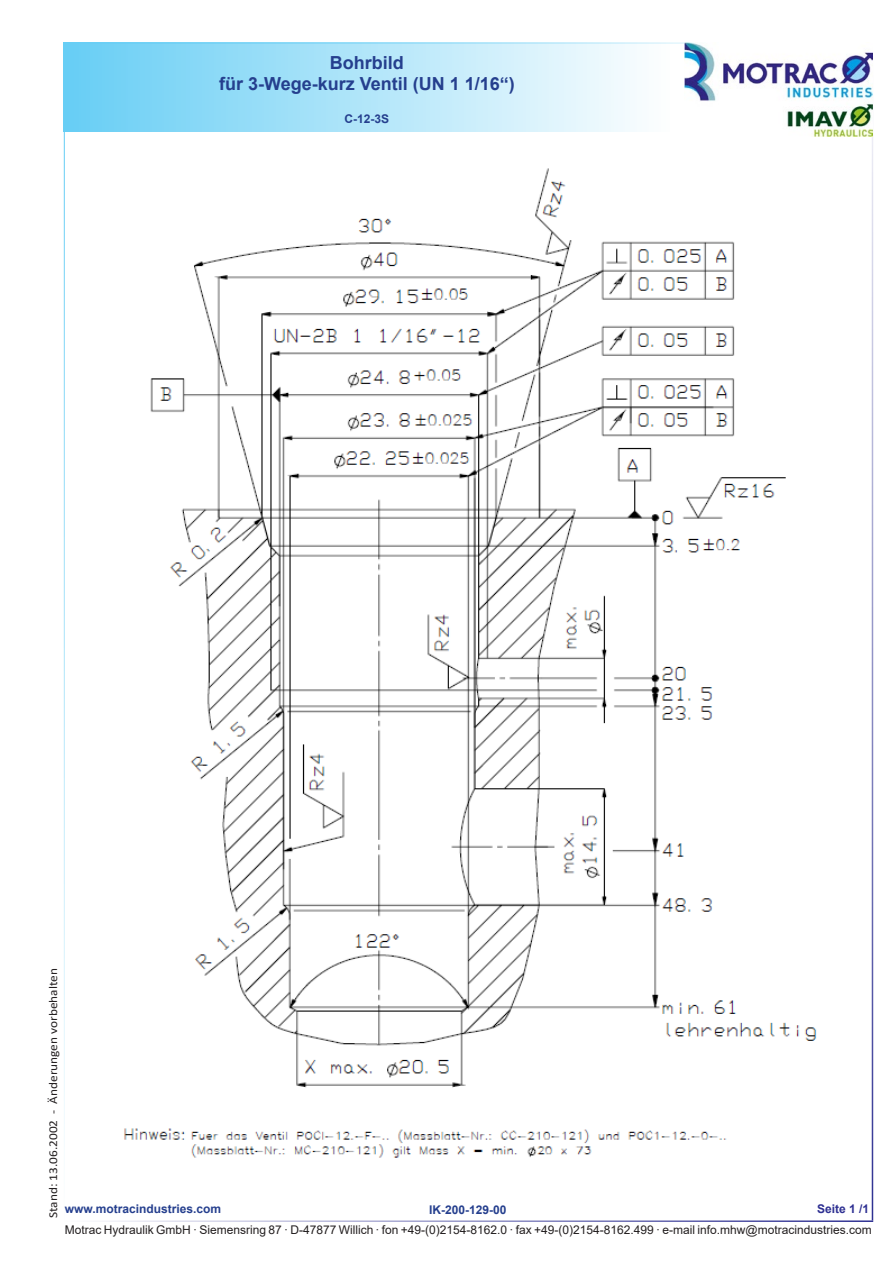
<style>
.page{position:relative;width:893px;height:1263px;background:#fff}
.page>*{position:absolute;margin:0;border:0;box-sizing:border-box;transform-origin:0 0}
.t1{font:700 18px/21.6px "Arial";color:#253f8e;text-align:center}
.t2{font:12px "Arial";color:#231f20}
.t3{font:700 12px "Arial";color:#253f8e}
.t4{font:12px "Calibri";color:#231f20;scale:1.11 1}
.t5{font:700 12px "Arial";color:#2e3092}
</style>
<div class="page">
<div style="left:64px;top:43px;width:606px;height:89px;background:linear-gradient(to right,#66cef5,#fdfefe)"></div>
<hr style="left:64px;top:43px;width:808px;height:1px;background:#67cef5">
<hr style="left:64px;top:1220px;width:809px;height:2px;background:#2e3092">
<hr style="left:64px;top:43px;width:1px;height:1177px;background:#67cef5">
<hr style="left:872px;top:43px;width:1px;height:1177px;background:#2e3092">
<img style="left:685px;top:43px;width:187px;height:93px">
<img style="left:124px;top:168px;width:693px;height:990px">
<h1 class="t1" style="left:219px;top:52px;width:297px">Bohrbild<br>für 3-Wege-kurz Ventil (UN 1 1/16“)</h1>
<p class="t3" style="left:345px;top:110px;width:46px">C-12-3S</p>
<p class="t4" style="left:45px;top:1218px;width:226px;rotate:-90deg">Stand: 13.06.2002 - Änderungen vorbehalten</p>
<p class="t3" style="left:65px;top:1201px;width:158px">www.motracindustries.com</p>
<p class="t5" style="left:817px;top:1201px;width:54px">Seite 1 /1</p>
<p class="t2" style="left:65px;top:1221px;width:808px">Motrac Hydraulik GmbH · Siemensring 87 · D-47877 Willich · fon +49-(0)2154-8162.0 · fax +49-(0)2154-8162.499 · e-mail info.mhw@motracindustries.com</p>
<p class="t3" style="left:429px;top:1202px;width:79px">IK-200-129-00</p>
</div>
